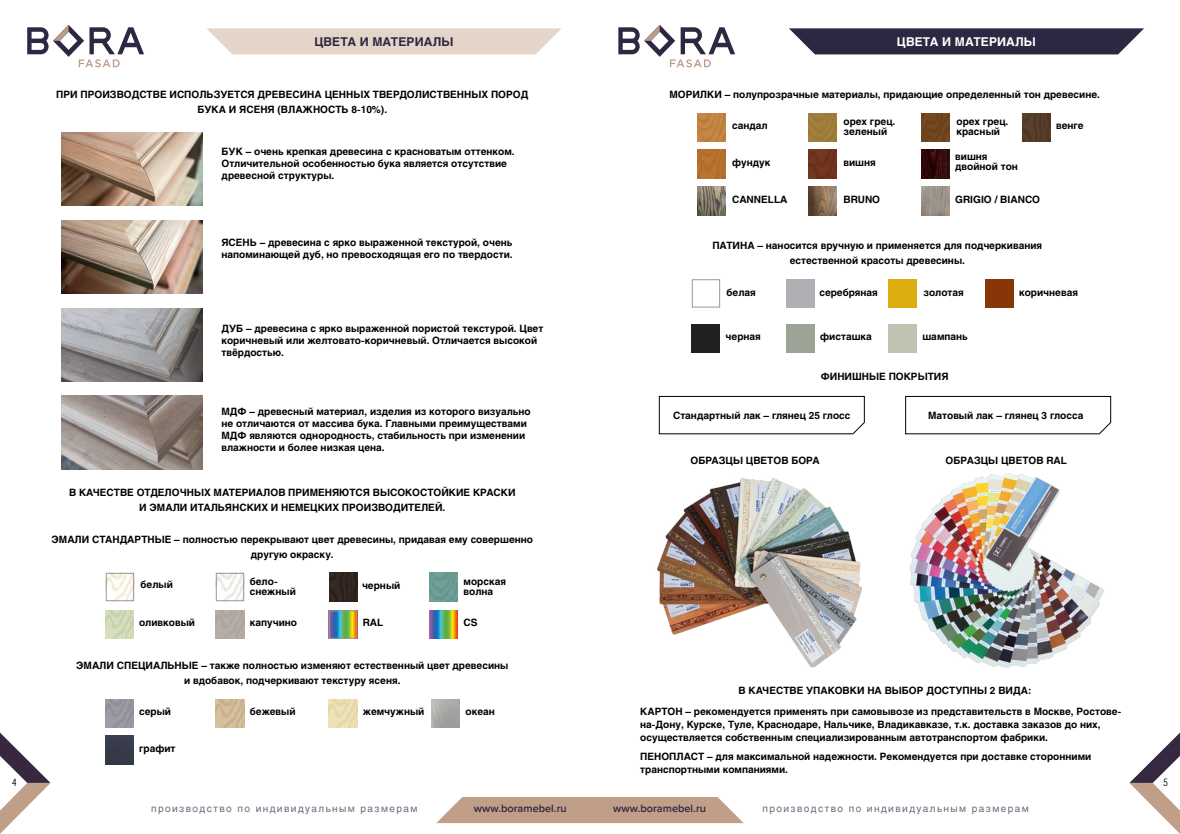
<style>
.page{position:relative;width:1180px;height:834px;background:#fff}
.page>*{position:absolute;margin:0;border:0;box-sizing:border-box;transform-origin:0 0}
.t1{font:700 12px "Helios C";letter-spacing:.01em;color:#2e2741}
.t2{font:700 12px "Helios C";letter-spacing:.01em;color:#fff}
.t3{font:600 11px "Proxima Nova";color:#2e2741}
.t4{font:700 10px/12px "Helios C";color:#000}
.t5{font:10px "Helios C";letter-spacing:.14em;color:#6f667c}
.t6{font:300 10px "Helios Cond";color:#000}
</style>
<div class="page">
<svg style="left:436px;top:797px;width:307px;height:26px;background:#c6a692"></svg>
<svg style="left:27px;top:25px;width:117px;height:42px"></svg>
<svg style="left:618px;top:25px;width:117px;height:42px"></svg>
<svg style="left:0;top:732px;width:51px;height:101px"></svg>
<svg style="left:1129px;top:733px;width:50px;height:100px"></svg>
<svg style="left:207px;top:28px;width:354px;height:26px;background:#e6d8ce"></svg>
<svg style="left:789px;top:28px;width:354px;height:26px;background:#3f3850"></svg>
<img style="left:331px;top:612px;width:24px;height:24px">
<img style="left:429px;top:610px;width:29px;height:28px">
<img style="left:329px;top:699px;width:28px;height:28px">
<img style="left:108px;top:574px;width:24px;height:25px">
<img style="left:429px;top:572px;width:29px;height:29px">
<img style="left:105px;top:610px;width:28px;height:28px">
<img style="left:105px;top:699px;width:28px;height:28px">
<img style="left:431px;top:699px;width:29px;height:28px">
<img style="left:105px;top:735px;width:28px;height:29px">
<img style="left:216px;top:610px;width:28px;height:28px">
<img style="left:216px;top:699px;width:28px;height:28px">
<img style="left:808px;top:113px;width:28px;height:28px">
<img style="left:329px;top:572px;width:28px;height:29px">
<img style="left:921px;top:150px;width:28px;height:28px">
<img style="left:921px;top:187px;width:28px;height:28px">
<img style="left:1022px;top:113px;width:28px;height:28px">
<img style="left:697px;top:150px;width:28px;height:28px">
<img style="left:697px;top:187px;width:28px;height:28px">
<img style="left:808px;top:150px;width:28px;height:28px">
<img style="left:808px;top:187px;width:28px;height:28px">
<img style="left:697px;top:113px;width:28px;height:28px">
<img style="left:921px;top:113px;width:28px;height:28px">
<div style="left:106px;top:572px;width:28px;height:29px;border:1px solid #98989c"></div>
<img style="left:218px;top:574px;width:24px;height:25px">
<div style="left:216px;top:572px;width:28px;height:29px;border:1px solid #98989c"></div>
<div style="left:329px;top:610px;width:28px;height:28px;border:1px solid #98989c"></div>
<div style="left:691px;top:279px;width:29px;height:28px;background:#fff;border:1px solid #98989c"></div>
<div style="left:786px;top:279px;width:28px;height:28px;background:#aeafb2"></div>
<div style="left:985px;top:279px;width:28px;height:28px;background:#873608"></div>
<div style="left:691px;top:324px;width:29px;height:28px;background:#221f20"></div>
<div style="left:888px;top:279px;width:28px;height:28px;background:#ddad0f"></div>
<div style="left:786px;top:324px;width:28px;height:28px;background:#9ba394"></div>
<div style="left:888px;top:324px;width:28px;height:28px;background:#bec3b2"></div>
<img style="left:62px;top:220px;width:140px;height:74px">
<img style="left:62px;top:132px;width:140px;height:74px">
<img style="left:909px;top:473px;width:195px;height:195px">
<img style="left:657px;top:478px;width:205px;height:190px">
<img style="left:62px;top:308px;width:140px;height:74px">
<img style="left:62px;top:396px;width:140px;height:73px">
<svg style="left:658px;top:395px;width:207px;height:40px"></svg>
<svg style="left:905px;top:395px;width:206px;height:40px"></svg>
<p class="t1" style="left:314px;top:35px;width:141px">ЦВЕТА И МАТЕРИАЛЫ</p>
<p class="t2" style="left:896px;top:35px;width:141px">ЦВЕТА И МАТЕРИАЛЫ</p>
<p class="t4" style="left:56px;top:87px;width:473px;line-height:15px;text-align:center">ПРИ ПРОИЗВОДСТВЕ ИСПОЛЬЗУЕТСЯ ДРЕВЕСИНА ЦЕННЫХ ТВЕРДОЛИСТВЕННЫХ ПОРОД<br>БУКА И ЯСЕНЯ (ВЛАЖНОСТЬ 8-10%).</p>
<p class="t4" style="left:221px;top:145px;width:294px">БУК – очень крепкая древесина с красноватым оттенком.<br>Отличительной особенностью бука является отсутствие древесной структуры.</p>
<p class="t4" style="left:221px;top:237px;width:293px">ЯСЕНЬ – древесина с ярко выраженной текстурой, очень напоминающей дуб, но превосходящая его по твердости.</p>
<p class="t4" style="left:221px;top:323px;width:323px">ДУБ – древесина с ярко выраженной пористой текстурой. Цвет коричневый или желтовато-коричневый. Отличается высокой твёрдостью.</p>
<p class="t4" style="left:221px;top:405px;width:311px">МДФ – древесный материал, изделия из которого визуально не отличаются от массива бука. Главными преимуществами МДФ являются однородность, стабильность при изменении влажности и более низкая цена.</p>
<p class="t4" style="left:69px;top:485px;width:448px;line-height:15px;text-align:center">В КАЧЕСТВЕ ОТДЕЛОЧНЫХ МАТЕРИАЛОВ ПРИМЕНЯЮТСЯ ВЫСОКОСТОЙКИЕ КРАСКИ<br>И ЭМАЛИ ИТАЛЬЯНСКИХ И НЕМЕЦКИХ ПРОИЗВОДИТЕЛЕЙ.</p>
<p class="t4" style="left:52px;top:532px;width:483px;line-height:15px;text-align:center">ЭМАЛИ СТАНДАРТНЫЕ – полностью перекрывают цвет древесины, придавая ему совершенно другую окраску.</p>
<p class="t4" style="left:140px;top:578px;width:34px">белый</p>
<p class="t4" style="left:139px;top:616px;width:57px">оливковый</p>
<p class="t4" style="left:250px;top:576px;width:47px;line-height:10px">бело&shy;снежный</p>
<p class="t4" style="left:250px;top:616px;width:49px">капучино</p>
<p class="t4" style="left:362px;top:579px;width:40px">черный</p>
<p class="t4" style="left:463px;top:576px;width:44px;line-height:10px">морская волна</p>
<p class="t4" style="left:363px;top:616px;width:22px">RAL</p>
<p class="t4" style="left:463px;top:616px;width:16px">CS</p>
<p class="t4" style="left:76px;top:657px;width:433px;line-height:15px;text-align:center">ЭМАЛИ СПЕЦИАЛЬНЫЕ – также полностью изменяют естественный цвет древесины и вдобавок, подчеркивают текстуру ясеня.</p>
<p class="t4" style="left:250px;top:705px;width:47px">бежевый</p>
<p class="t4" style="left:363px;top:705px;width:63px">жемчужный</p>
<p class="t4" style="left:139px;top:705px;width:33px">серый</p>
<p class="t4" style="left:465px;top:705px;width:31px">океан</p>
<p class="t4" style="left:139px;top:742px;width:38px">графит</p>
<p class="t4" style="left:669px;top:88px;width:432px">МОРИЛКИ – полупрозрачные материалы, придающие определенный тон древесине.</p>
<p class="t4" style="left:732px;top:119px;width:37px">сандал</p>
<p class="t4" style="left:843px;top:116px;width:53px;line-height:10px">орех грец. зеленый</p>
<p class="t4" style="left:956px;top:116px;width:53px;line-height:10px">орех грец. красный</p>
<p class="t4" style="left:732px;top:156px;width:40px">фундук</p>
<p class="t4" style="left:732px;top:193px;width:57px">CANNELLA</p>
<p class="t4" style="left:843px;top:156px;width:34px">вишня</p>
<p class="t4" style="left:843px;top:193px;width:38px">BRUNO</p>
<p class="t4" style="left:955px;top:152px;width:64px;line-height:10px">вишня двойной тон</p>
<p class="t4" style="left:955px;top:193px;width:86px">GRIGIO / BIANCO</p>
<p class="t4" style="left:1055px;top:120px;width:29px">венге</p>
<p class="t4" style="left:712px;top:237px;width:331px;line-height:15px;text-align:center">ПАТИНА – наносится вручную и применяется для подчеркивания естественной красоты древесины.</p>
<p class="t4" style="left:726px;top:286px;width:31px">белая</p>
<p class="t4" style="left:819px;top:286px;width:60px">серебряная</p>
<p class="t4" style="left:923px;top:286px;width:42px">золотая</p>
<p class="t4" style="left:1018px;top:286px;width:60px">коричневая</p>
<p class="t4" style="left:725px;top:330px;width:37px">черная</p>
<p class="t4" style="left:820px;top:330px;width:53px">фисташка</p>
<p class="t4" style="left:922px;top:330px;width:47px">шампань</p>
<p class="t4" style="left:820px;top:370px;width:129px">ФИНИШНЫЕ ПОКРЫТИЯ</p>
<p class="t4" style="left:673px;top:409px;width:179px">Стандартный лак – глянец 25 глосс</p>
<p class="t4" style="left:927px;top:409px;width:157px">Матовый лак – глянец 3 глосса</p>
<p class="t4" style="left:690px;top:454px;width:131px">ОБРАЗЦЫ ЦВЕТОВ БОРА</p>
<p class="t4" style="left:945px;top:454px;width:123px">ОБРАЗЦЫ ЦВЕТОВ RAL</p>
<p class="t4" style="left:640px;top:680px;width:482px;line-height:21px;text-indent:98px">В КАЧЕСТВЕ УПАКОВКИ НА ВЫБОР ДОСТУПНЫ 2 ВИДА:<br>КАРТОН – рекомендуется применять при самовывозе из представительств в Москве, Ростове-</p>
<p class="t4" style="left:640px;top:718px;width:462px;line-height:13px">на-Дону, Курске, Туле, Краснодаре, Нальчике, Владикавказе, т.к. доставка заказов до них, осуществляется собственным специализированным автотранспортом фабрики.</p>
<p class="t4" style="left:640px;top:750px;width:452px;line-height:13px">ПЕНОПЛАСТ – для максимальной надежности. Рекомендуется при доставке сторонними транспортными компаниями.</p>
<p class="t6" style="left:12px;top:777px;width:6px">4</p>
<p class="t6" style="left:1163px;top:777px;width:6px">5</p>
<p class="t5" style="left:151px;top:801px;width:268px">производство по индивидуальным размерам</p>
<p class="t3" style="left:474px;top:802px;width:94px">www.boramebel.ru</p>
<p class="t3" style="left:613px;top:802px;width:94px">www.boramebel.ru</p>
<p class="t5" style="left:762px;top:801px;width:268px">производство по индивидуальным размерам</p>
</div>
